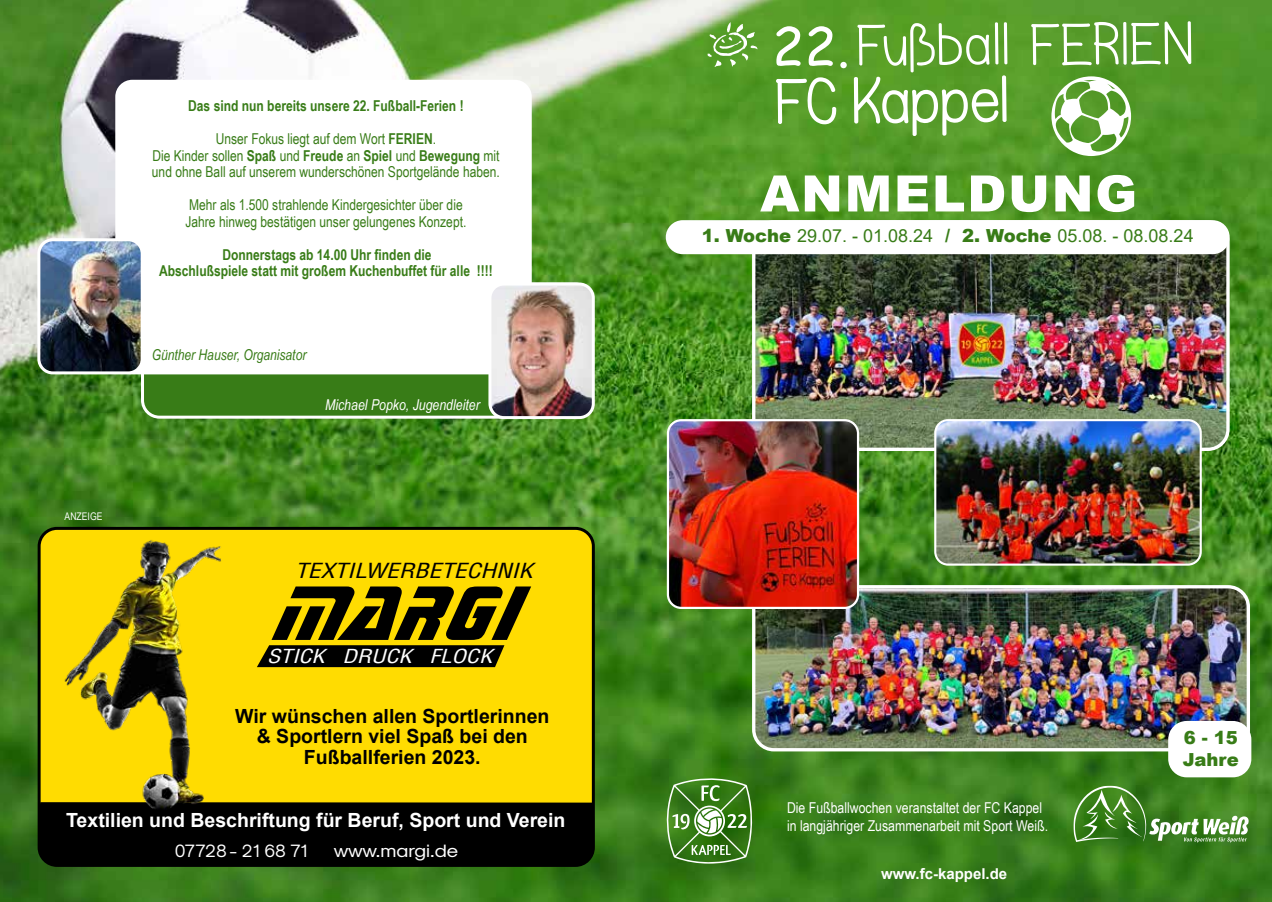
<style>
.page{position:relative;width:1272px;height:902px;background:#fff}
.page>*{position:absolute;margin:0;border:0;box-sizing:border-box;transform-origin:0 0}
.t1{font:800 80.85px "Sonic BT";color:#000}
.t2{font:900 50.25px "Arial";letter-spacing:.035em;color:#fff}
.t3{font:italic condensed 20.25px "Helvetica";color:#000;scale:1.25 1}
.t4{font:700 19.5px/20.7px "Arial";color:#000;text-align:center}
.t5{font:700 19.5px "Arial";color:#fff}
.t6{font:italic condensed 18.75px "Helvetica";color:#fff;scale:1.25 1}
.t7{font:18px "Arial";color:#387c17}
.t8{font:18px "Sk Modernist Regular";color:#fff}
.t9{font:18px "Sk Modernist Regular";color:#fff;scale:1.11 1}
.t10{font:900 18px/21.6px "Arial";color:#387c17}
.t11{font:15px/16.5px "Arial Narrow";color:#387c17;text-align:center}
.t12{font:700 15px/16.5px "Arial Narrow";color:#387c17;text-align:center}
.t13{font:15px/18px "Arial Narrow";color:#fff}
.t14{font:italic 15px "Arial Narrow";color:#fff}
.t15{font:italic 15px "Arial Narrow";color:#387c17}
.t16{font:700 15px "Arial";color:#fff}
.t17{font:10.5px "Arial Narrow";color:#fff}
.s1{font-weight:700}
.s2{font-weight:900}
</style>
<div class="page">
<img style="left:0;top:0;width:1271px;height:901px">
<svg style="left:666px;top:778px;width:86px;height:85px;background:#5e9447"></svg>
<img style="left:756px;top:222px;width:471px;height:227px">
<svg style="left:1073px;top:785px;width:175px;height:57px;background:#599340"></svg>
<svg style="left:707px;top:22px;width:51px;height:45px;background:#76b051"></svg>
<svg style="left:1031px;top:21px;width:160px;height:44px"></svg>
<svg style="left:776px;top:77px;width:60px;height:47px"></svg>
<svg style="left:853px;top:22px;width:154px;height:114px"></svg>
<svg style="left:1051px;top:76px;width:79px;height:80px"></svg>
<svg style="left:776px;top:26px;width:24px;height:40px"></svg>
<svg style="left:808px;top:26px;width:24px;height:40px"></svg>
<svg style="left:840px;top:62px;width:6px;height:6px"></svg>
<div style="left:39px;top:528px;width:554px;height:337px;background:#ffdc01;border-radius:18px"></div>
<div style="left:38px;top:527px;width:557px;height:339px;border:3px solid #000;border-radius:18px"></div>
<div style="left:39px;top:802px;width:555px;height:62px;background:#000"></div>
<svg style="left:257px;top:645px;width:247px;height:22px;background:#0d0b00"></svg>
<img style="left:53px;top:529px;width:181px;height:282px">
<div style="left:665px;top:220px;width:564px;height:34px;background:#fff;border-radius:17px"></div>
<img style="left:753px;top:586px;width:495px;height:163px">
<div style="left:752px;top:585px;width:497px;height:166px;border:3px solid #fff;border-radius:20px"></div>
<img style="left:668px;top:420px;width:190px;height:188px">
<div style="left:666px;top:419px;width:193px;height:190px;border:2px solid #fff;border-radius:13px"></div>
<div style="left:142px;top:284px;width:450px;height:133px;background:#387c17;border-radius:17px"></div>
<div style="left:141px;top:282px;width:452px;height:136px;border:3px solid #fff;border-radius:17px"></div>
<div style="left:115px;top:80px;width:416px;height:294px;background:#fff;border-radius:17px"></div>
<img style="left:39px;top:240px;width:101px;height:133px">
<div style="left:37px;top:238px;width:107px;height:136px;border:3px solid #fff;border-radius:14px"></div>
<img style="left:490px;top:284px;width:103px;height:133px">
<div style="left:488px;top:282px;width:107px;height:137px;border:3px solid #fff;border-radius:14px"></div>
<img style="left:935px;top:420px;width:265px;height:144px">
<div style="left:934px;top:419px;width:267px;height:146px;border:2px solid #fff;border-radius:13px"></div>
<div style="left:1169px;top:722px;width:80px;height:53px;background:#fff;border-radius:17px"></div>
<div style="left:1168px;top:721px;width:83px;height:56px;border:3px solid #fff;border-radius:17px"></div>
<p class="t12" style="left:188px;top:97px;width:277px">Das sind nun bereits unsere 22. Fußball-Ferien !</p>
<p class="t11" style="left:152px;top:130px;width:349px">Unser Fokus liegt auf dem Wort <span class="s1">FERIEN</span>.<br>Die Kinder sollen <span class="s1">Spaß</span> und <span class="s1">Freude</span> an <span class="s1">Spiel</span> und <span class="s1">Bewegung</span> mit und ohne Ball auf unserem wunderschönen Sportgelände haben.</p>
<p class="t11" style="left:185px;top:196px;width:282px;text-align:left">Mehr als 1.500 strahlende Kindergesichter über die<br>Jahre hinweg bestätigen unser gelungenes Konzept.</p>
<p class="t12" style="left:159px;top:245px;width:335px">Donnerstags ab 14.00 Uhr finden die<br>Abschlußspiele statt mit großem Kuchenbuffet für alle !!!!</p>
<p class="t17" style="left:65px;top:509px;width:39px">ANZEIGE</p>
<p class="t15" style="left:152px;top:345px;width:156px">Günther Hauser, Organisator</p>
<p class="t14" style="left:325px;top:394px;width:156px">Michael Popko, Jugendleiter</p>
<h3 class="t3" style="left:295px;top:557px;width:192px">TEXTILWERBETECHNIK</h3>
<h1 class="t1" style="left:279px;top:560px;width:247px">MARGI</h1>
<p class="t6" style="left:267px;top:644px;width:181px">STICK DRUCK FLOCK</p>
<h3 class="t4" style="left:235px;top:705px;width:316px">Wir wünschen allen Sportlerinnen &amp; Sportlern viel Spaß bei den<br>Fußballferien 2023.</h3>
<h3 class="t5" style="left:66px;top:806px;width:501px">Textilien und Beschriftung für Beruf, Sport und Verein</h3>
<p class="t8" style="left:175px;top:840px;width:135px">07728 - 21 68 71</p>
<p class="t9" style="left:333px;top:840px;width:114px">www.margi.de</p>
<h2 class="t2" style="left:760px;top:157px;width:378px">ANMELDUNG</h2>
<p class="t7" style="left:701px;top:223px;width:493px"><span class="s2">1. Woche</span> 29.07. - 01.08.24 <span class="s2">/ 2. Woche</span> 05.08. - 08.08.24</p>
<p class="t13" style="left:787px;top:798px;width:262px">Die Fußballwochen veranstaltet der FC Kappel in langjähriger Zusammenarbeit mit Sport Weiß.</p>
<p class="t16" style="left:881px;top:862px;width:128px">www.fc-kappel.de</p>
<p class="t10" style="left:1182px;top:726px;width:57px">6 - 15<br>Jahre</p>
</div>
